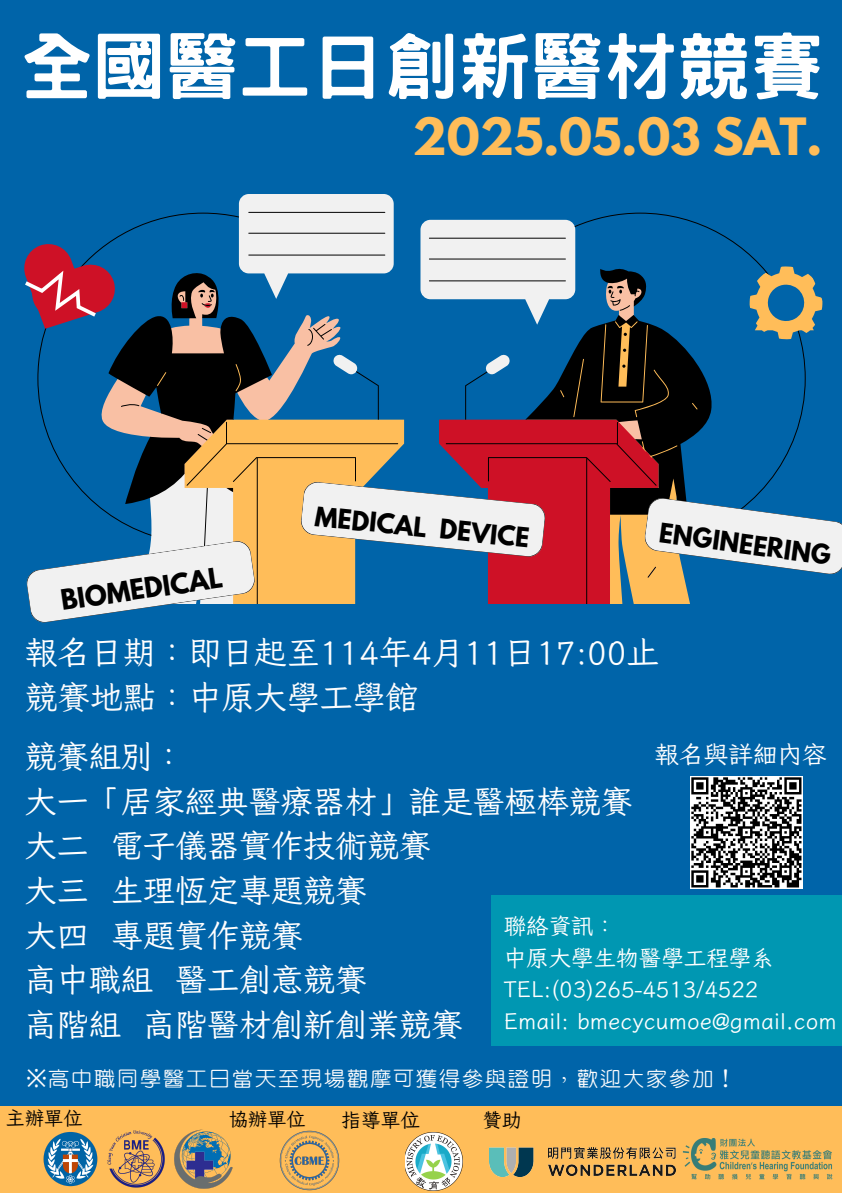
<style>
.page{position:relative;width:842px;height:1193px;background:#fff}
.page>*{position:absolute;margin:0;border:0;box-sizing:border-box;transform-origin:0 0}
.t1{font:800 73px "Han Wang Hei";color:#fff}
.t2{font:700 45.5px "League Spartan";color:#ffbd59}
.t3{font:32.8px/45.1px "Iansui 094";color:#fff}
.t4{font:32px/44.6px "Iansui 094";color:#fff}
.t5{font:25px "cw Te X Yen";color:#fcfcfd}
.t6{font:700 25px "League Spartan";color:#000}
.t7{font:24.6px "Iansui 094";color:#fff}
.t8{font:700 24px "League Spartan";color:#000}
.t9{font:22.5px "Iansui 094";color:#fff}
.t10{font:19.65px "Iansui 094";color:#000}
.t11{font:19.15px "Iansui 094";color:#000}
.s1{color:#fcfcfd}
.s2{font-family:"Noto Sans"}
</style>
<div class="page">
<div style="left:0;top:0;width:842px;height:1192px;background:#0064a9"></div>
<div style="left:0;top:1105px;width:842px;height:87px;background:#ffbd59"></div>
<img style="left:405px;top:1132px;width:57px;height:58px">
<img style="left:174px;top:1129px;width:59px;height:60px">
<img style="left:43px;top:1130px;width:122px;height:58px">
<img style="left:682px;top:1137px;width:151px;height:43px">
<svg style="left:238px;top:194px;width:156px;height:18px;background:#e9eced"></svg>
<svg style="left:37px;top:212px;width:769px;height:391px"></svg>
<svg style="left:26px;top:540px;width:229px;height:83px"></svg>
<svg style="left:644px;top:497px;width:198px;height:77px"></svg>
<svg style="left:301px;top:481px;width:244px;height:76px"></svg>
<svg style="left:739px;top:256px;width:84px;height:102px"></svg>
<svg style="left:24px;top:232px;width:102px;height:118px"></svg>
<div style="left:491px;top:894px;width:351px;height:151px;background:#0097b2"></div>
<img style="left:690px;top:776px;width:112px;height:112px">
<img style="left:489px;top:1147px;width:187px;height:29px">
<img style="left:279px;top:1130px;width:60px;height:60px">
<h3 class="t1" style="left:19px;top:29px;width:805px">全國醫工日創新醫材競賽</h3>
<h3 class="t2" style="left:412px;top:114px;width:411px">2025.05.03 SAT.</h3>
<h4 class="t6" style="left:59px;top:587px;width:165px;rotate:-8deg">BIOMEDICAL</h4>
<p class="t8" style="left:317px;top:504px;width:217px;rotate:6deg">MEDICAL DEVICE</p>
<p class="t8" style="left:661px;top:520px;width:174px;rotate:8deg">ENGINEERING</p>
<h6 class="t3" style="left:25px;top:628px;width:634px">報名日期：即日起至114年4月11日 17:00止<span class="s1">競賽地點：中原大學工學館</span></h6>
<h4 class="t4" style="left:25px;top:733px;width:609px">競賽組別：<br>大一「居家經典醫療器材」誰是醫極棒競賽大二 電子儀器實作技術競賽<br>大三 生理恆定專題競賽<br>大四 專題實作競賽<br>高中職組 醫工創意競賽<br>高階組 高階醫材創新創業競賽</h4>
<h4 class="t5" style="left:26px;top:1067px;width:712px"><span class="s2">※</span>高中職同學醫工日當天至現場觀摩可獲得參與證明，歡迎大家參加！</h4>
<p class="t7" style="left:655px;top:741px;width:174px">報名與詳細內容</p>
<p class="t9" style="left:504px;top:914px;width:114px">聯絡資訊：</p>
<p class="t9" style="left:504px;top:945px;width:271px">中原大學生物醫學工程學系</p>
<p class="t9" style="left:504px;top:977px;width:256px">TEL:(03)265-4513/4522</p>
<p class="t9" style="left:504px;top:1008px;width:334px">Email: bmecycumoe@gmail.com</p>
<h1 class="t11" style="left:6px;top:1107px;width:78px">主辦單位</h1>
<h2 class="t10" style="left:342px;top:1109px;width:80px">指導單位</h2>
<p class="t10" style="left:482px;top:1109px;width:41px">贊助</p>
<h5 class="t11" style="left:229px;top:1109px;width:78px">協辦單位</h5>
</div>
